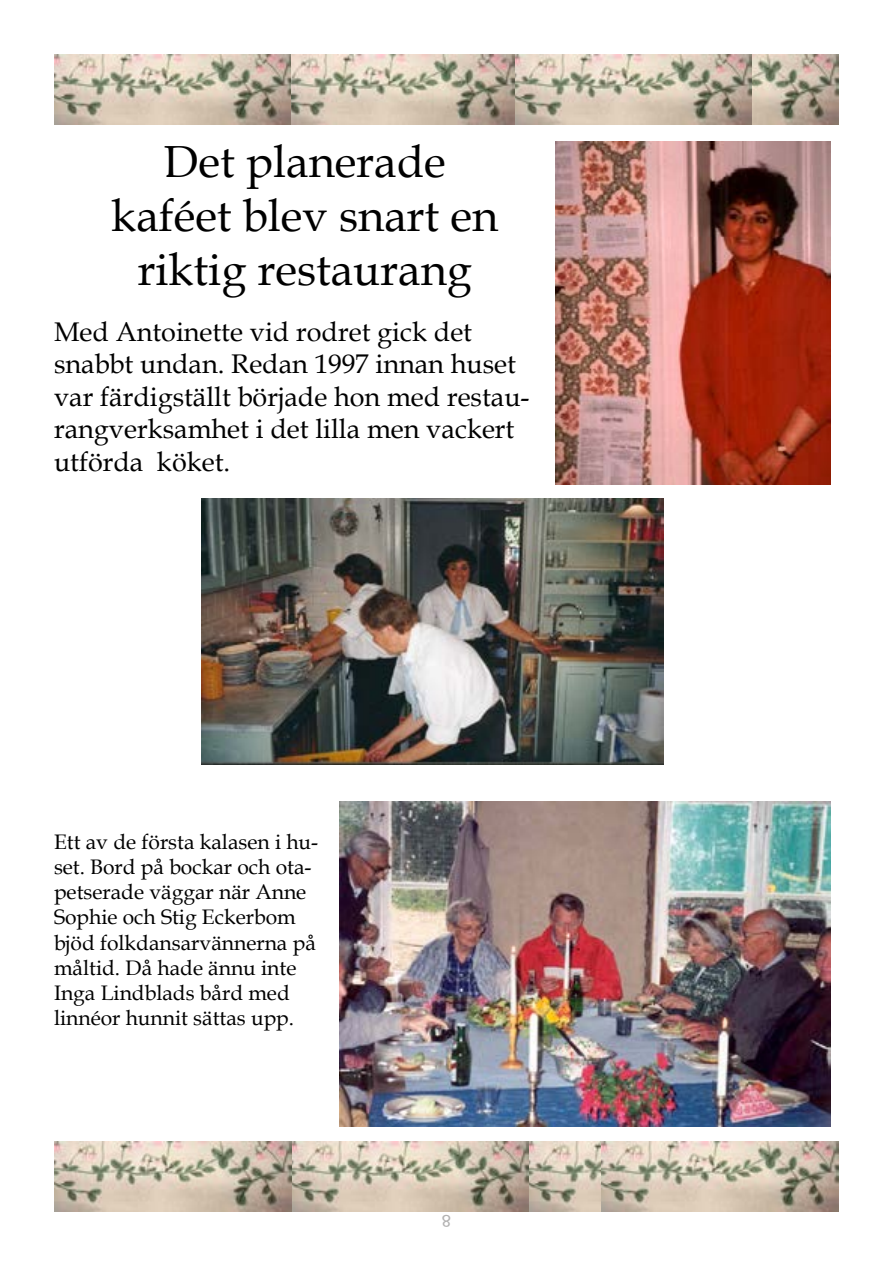
<style>
.page{position:relative;width:893px;height:1263px;background:#fff}
.page>*{position:absolute;margin:0;border:0;box-sizing:border-box;transform-origin:0 0}
.t1{font:45px/54px "Book Antiqua";color:#000;text-align:center}
.t2{font:27px/32.4px "Book Antiqua";color:#000}
.t3{font:21px/25.2px "Book Antiqua";color:#000}
</style>
<div class="page">
<img style="left:54px;top:54px;width:548px;height:70px">
<img style="left:556px;top:141px;width:274px;height:344px">
<img style="left:340px;top:801px;width:490px;height:325px">
<img style="left:202px;top:498px;width:461px;height:267px">
<img style="left:54px;top:1141px;width:548px;height:70px">
<img style="left:602px;top:54px;width:237px;height:70px">
<img style="left:602px;top:1141px;width:237px;height:70px">
<h1 class="t1" style="left:111px;top:134px;width:388px">Det planerade kaféet blev snart en riktig restaurang</h1>
<p class="t2" style="left:54px;top:315px;width:477px">Med Antoinette vid rodret gick det snabbt undan. Redan 1997 innan huset var färdigställt började hon med restau&shy;rangverksamhet i det lilla men vackert utförda köket.</p>
<p class="t3" style="left:54px;top:828px;width:266px">Ett av de första kalasen i hu&shy;set. Bord på bockar och ota&shy;petserade väggar när Anne<br>Sophie och Stig Eckerbom bjöd folkdansarvännerna på måltid. Då hade ännu inte<br>Inga Lindblads bård med linnéor hunnit sättas upp.</p>
</div>
